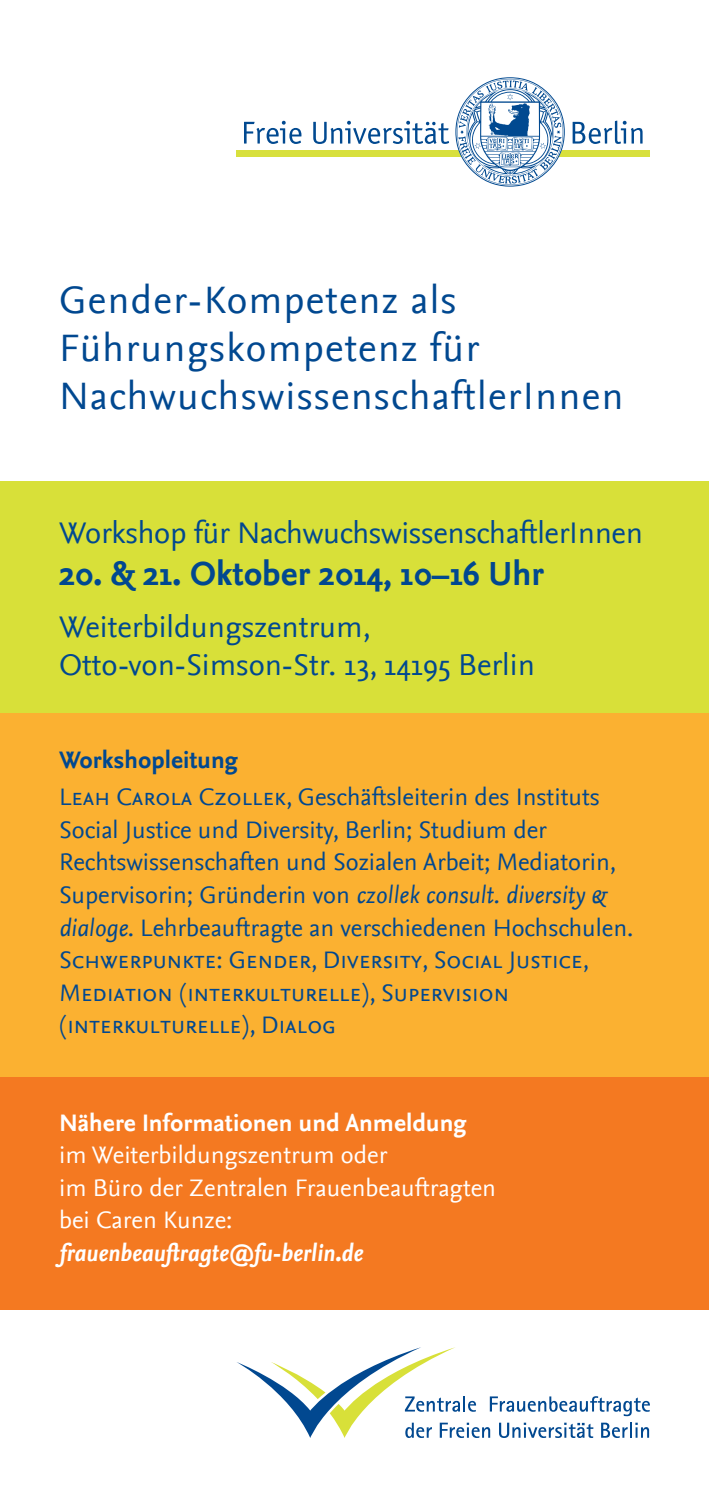
<style>
.page{position:relative;width:709px;height:1489px;background:#fff}
.page>*{position:absolute;margin:0;border:0;box-sizing:border-box;transform-origin:0 0}
.t1{font:40px/48px "Nexus Sans";letter-spacing:.03em;color:#014890}
.t2{font:700 35px "Nexus Sans";color:#014890}
.t3{font:31.25px/37.5px "Nexus Sans";color:#014890}
.t4{font:25px/32.5px "Nexus Sans";color:#014890}
.t5{font:25px/32.5px "Nexus Sans Regular SC";color:#014890}
.t6{font:25px/32.5px "Nexus Sans";color:#fff}
.t7{font:700 25px "Nexus Sans";color:#fff}
.t8{font:italic 700 25px "Nexus Sans";color:#fff}
.s1{font-weight:700}
.s2{font-family:"Nexus Sans Regular SC"}
.s3{font-style:italic}
</style>
<div class="page">
<div style="left:0;top:712px;width:709px;height:411px;background:#fbb131"></div>
<div style="left:0;top:1077px;width:709px;height:232px;background:#f47921"></div>
<svg style="left:244px;top:121px;width:57px;height:23px"></svg>
<svg style="left:313px;top:121px;width:136px;height:23px"></svg>
<svg style="left:572px;top:121px;width:70px;height:23px"></svg>
<div style="left:236px;top:150px;width:413px;height:6px;background:#d8e03d"></div>
<svg style="left:455px;top:77px;width:110px;height:110px"></svg>
<svg style="left:237px;top:1347px;width:413px;height:90px"></svg>
<div style="left:0;top:481px;width:709px;height:232px;background:#d8e039"></div>
<h1 class="t1" style="left:59px;top:276px;width:566px">Gender-Kompetenz als<br>Führungskompetenz für<br>NachwuchswissenschaftlerInnen</h1>
<p class="t3" style="left:59px;top:514px;width:585px">Workshop für NachwuchswissenschaftlerInnen</p>
<h2 class="t2" style="left:59px;top:553px;width:486px">20. &amp; 21. Oktober 2014, 10–16 Uhr</h2>
<p class="t3" style="left:59px;top:609px;width:477px">Weiterbildungszentrum,<br>Otto-von-Simson-Str. 13, 14195 Berlin</p>
<p class="t4" style="left:59px;top:741px;width:542px;line-height:37.5px"><span class="s1">Workshopleitung<br></span><span class="s2">Leah Carola Czollek</span>, Geschäftsleiterin des Instituts</p>
<p class="t4" style="left:59px;top:813px;width:576px">Social Justice und Diversity, Berlin; Studium der Rechtswissenschaften und Sozialen Arbeit; Mediatorin, Supervisorin; Gründerin von <span class="s3">czollek consult. diversity &amp; dialoge</span>. Lehrbeauftragte an verschiedenen Hochschulen.</p>
<p class="t5" style="left:59px;top:943px;width:531px">Schwerpunkte: Gender, Diversity, Social Justice,<br>Mediation (interkulturelle), Supervision (interkulturelle), Dialog</p>
<p class="t7" style="left:59px;top:1108px;width:409px">Nähere Informationen und Anmeldung</p>
<p class="t6" style="left:59px;top:1138px;width:438px">im Weiterbildungszentrum oder<br>im Büro der Zentralen Frauenbeauftragten bei Caren Kunze:</p>
<p class="t8" style="left:59px;top:1238px;width:305px">frauenbeauftragte@fu-berlin.de</p>
</div>
